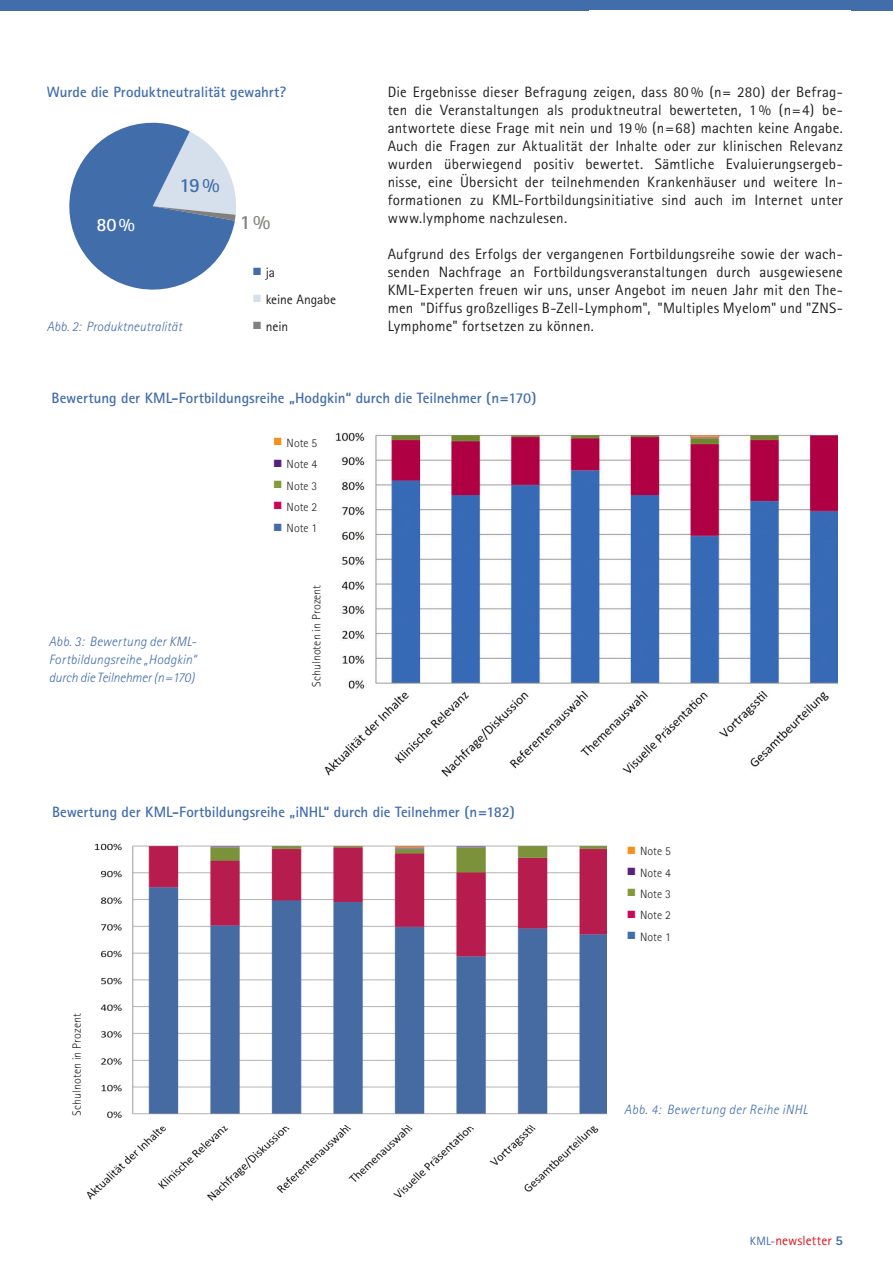
<style>
.page{position:relative;width:893px;height:1263px;background:#fff}
.page>*{position:absolute;margin:0;border:0;box-sizing:border-box;transform-origin:0 0}
.NL_BODY_OHNE_Einzug{font:700 20.25px "Rotis Sans Serif";color:#426dab}
.NL_BODY_OHNE_Einzug-2{font:700 20.25px "Rotis Sans Serif";color:#837f7c}
.NL_BODY_OHNE_Einzug-3{font:700 18.9px "Rotis Sans Serif";color:#fff}
.NL_BODY_OHNE_Einzug-4{font:15px/18px "Rotis Sans Serif";letter-spacing:.015em;color:#231f20;text-align:justify}
.NL_BODY_OHNE_Einzug-5{font:700 15px "Rotis Sans Serif";letter-spacing:-.005em;color:#426dab}
.NLML_Bildunterschrif{font:italic 300 13.5px/18px "Rotis Sans Serif";letter-spacing:.005em;color:#426dab;text-align:justify}
.NLML_Bildunterschrif-2{font:italic 300 13.5px "Rotis Sans Serif";letter-spacing:.025em;color:#426dab}
.NL_BODY_OHNE_Einzug-6{font:13.5px "Rotis Sans Serif";letter-spacing:-.005em;color:#231f20}
.t1{font:13.5px "Rotis Sans Serif";letter-spacing:.005em;color:#d7171f}
.NL_BODY_OHNE_Einzug-7{font:300 12px "Rotis Sans Serif";letter-spacing:.005em;color:#231f20}
.s1{color:#426dab}
.s2{color:#d5e0ec}
.s3{color:#837f7c}
.s4{color:#f68f1e}
.s5{color:#59217e}
.s6{color:#829a3c}
.s7{color:#cc0856}
.s8{font-size:12px;color:#426dab}
.s9{font-weight:800;color:#426dab}
</style>
<div class="page">
<div style="left:0;top:0;width:893px;height:10px;background:#426dab"></div>
<img style="left:324px;top:691px;width:505px;height:86px">
<img style="left:86px;top:1127px;width:513px;height:74px">
<img style="left:94px;top:843px;width:512px;height:284px">
<img style="left:335px;top:432px;width:502px;height:259px">
<svg style="left:69px;top:122px;width:167px;height:168px"></svg>
<p class="NL_BODY_OHNE_Einzug-5" style="left:47px;top:82px;width:241px">Wurde die Produktneutralität gewahrt?</p>
<p class="NL_BODY_OHNE_Einzug-3" style="left:96px;top:213px;width:40px">80%</p>
<p class="NL_BODY_OHNE_Einzug" style="left:179px;top:173px;width:42px">19%</p>
<p class="NL_BODY_OHNE_Einzug-2" style="left:240px;top:209px;width:32px">1%</p>
<p class="NL_BODY_OHNE_Einzug-6" style="left:253px;top:264px;width:24px"><span class="s1">■</span> ja</p>
<p class="NL_BODY_OHNE_Einzug-6" style="left:253px;top:291px;width:85px"><span class="s2">■</span> keine Angabe</p>
<p class="NLML_Bildunterschrif" style="left:47px;top:317px;width:137px">Abb. 2: Produktneutralität</p>
<p class="NL_BODY_OHNE_Einzug-6" style="left:253px;top:318px;width:37px"><span class="s3">■</span> nein</p>
<p class="NL_BODY_OHNE_Einzug-4" style="left:388px;top:82px;width:457px">Die Ergebnisse dieser Befragung zeigen, dass 80 % (n= 280) der Befrag&shy;ten die Veranstaltungen als produktneutral bewerteten, 1 % (n=4) be&shy;antwortete diese Frage mit nein und 19 % (n=68) machten keine Angabe.<br>Auch die Fragen zur Aktualität der Inhalte oder zur klinischen Relevanz wurden überwiegend positiv bewertet. Sämtliche Evaluierungsergeb&shy;nisse, eine Übersicht der teilnehmenden Krankenhäuser und weitere In&shy;formationen zu KML-Fortbildungsinitiative sind auch im Internet unter www.lymphome nachzulesen.</p>
<p class="NL_BODY_OHNE_Einzug-4" style="left:388px;top:244px;width:457px">Aufgrund des Erfolgs der vergangenen Fortbildungsreihe sowie der wach&shy;senden Nachfrage an Fortbildungsveranstaltungen durch ausgewiesene KML-Experten freuen wir uns, unser Angebot im neuen Jahr mit den The&shy;men "Diffus großzelliges B-Zell-Lymphom", "Multiples Myelom" und "ZNS-Lymphome" fortsetzen zu können.</p>
<p class="NL_BODY_OHNE_Einzug-5" style="left:52px;top:388px;width:486px">Bewertung der KML-Fortbildungsreihe „Hodgkin“ durch die Teilnehmer (n=170)</p>
<p class="NL_BODY_OHNE_Einzug-7" style="left:274px;top:436px;width:45px"><span class="s4">■</span> Note 5</p>
<p class="NL_BODY_OHNE_Einzug-7" style="left:274px;top:457px;width:45px"><span class="s5">■</span> Note 4</p>
<p class="NL_BODY_OHNE_Einzug-7" style="left:274px;top:479px;width:45px"><span class="s6">■</span> Note 3</p>
<p class="NL_BODY_OHNE_Einzug-7" style="left:274px;top:500px;width:45px"><span class="s7">■</span> Note 2</p>
<p class="NL_BODY_OHNE_Einzug-7" style="left:274px;top:521px;width:45px"><span class="s1">■</span> Note 1</p>
<p class="NLML_Bildunterschrif" style="left:49px;top:632px;width:149px">Abb. 3: Bewertung der KML-Fortbildungsreihe „Hodgkin“ durch die Teilnehmer (n=170)</p>
<p class="NL_BODY_OHNE_Einzug-7" style="left:310px;top:687px;width:104px;rotate:-90deg">Schulnoten in Prozent</p>
<p class="NL_BODY_OHNE_Einzug-5" style="left:52px;top:802px;width:464px">Bewertung der KML-Fortbildungsreihe „iNHL“ durch die Teilnehmer (n=182)</p>
<p class="NL_BODY_OHNE_Einzug-7" style="left:70px;top:1115px;width:104px;rotate:-90deg">Schulnoten in Prozent</p>
<p class="NL_BODY_OHNE_Einzug-7" style="left:627px;top:844px;width:45px"><span class="s4">■</span> Note 5</p>
<p class="NL_BODY_OHNE_Einzug-7" style="left:627px;top:866px;width:45px"><span class="s5">■</span> Note 4</p>
<p class="NL_BODY_OHNE_Einzug-7" style="left:627px;top:887px;width:45px"><span class="s6">■</span> Note 3</p>
<p class="NL_BODY_OHNE_Einzug-7" style="left:627px;top:908px;width:45px"><span class="s7">■</span> Note 2</p>
<p class="NL_BODY_OHNE_Einzug-7" style="left:627px;top:930px;width:45px"><span class="s1">■</span> Note 1</p>
<p class="NLML_Bildunterschrif-2" style="left:624px;top:1101px;width:185px">Abb. 4: Bewertung der Reihe iNHL</p>
<p class="t1" style="left:750px;top:1232px;width:95px"><span class="s8">KML-</span>newsletter <span class="s9">5</span></p>
</div>
